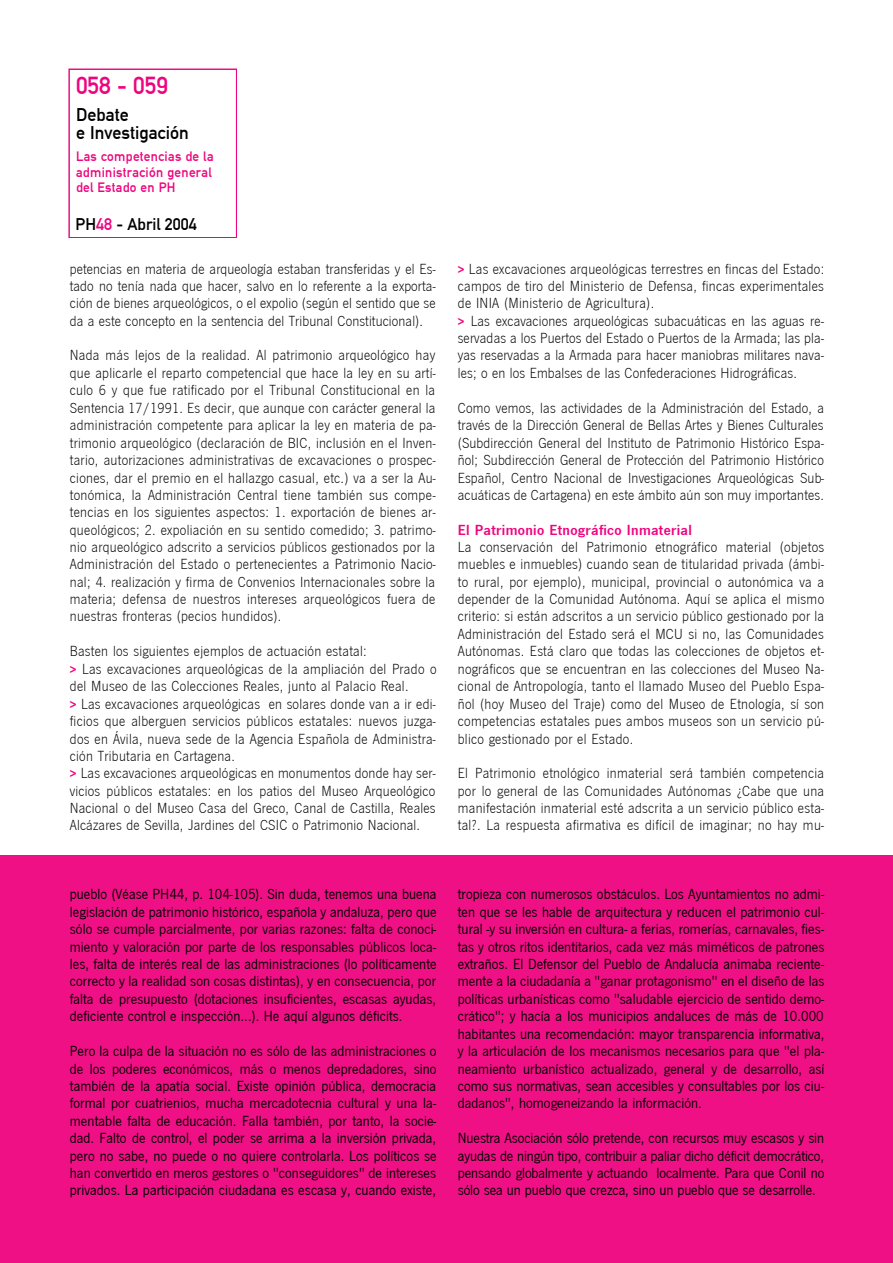
<style>
.page{position:relative;width:893px;height:1263px;background:#fff}
.page>*{position:absolute;margin:0;border:0;box-sizing:border-box;transform-origin:0 0}
.t1{font:24.15px "DIN Mittelschrift";letter-spacing:-.005em;color:#ef047f}
.t2{font:18px/18px "DIN Mittelschrift";color:#000}
.t3{font:16.5px "DIN Mittelschrift";color:#000}
.t4{font:15.15px/17.4px "News Got T Lig";letter-spacing:.015em;color:#000;text-align:justify}
.t5{font:15.15px/17.4px "News Got T";letter-spacing:.005em;color:#000;text-align:justify}
.t6{font:700 15.15px "News Got T Dem";letter-spacing:.025em;color:#ef047f}
.t7{font:13.35px/15.1px "DIN Mittelschrift";letter-spacing:.02em;color:#ef047f}
.s1{color:#ef047f}
.s2{font-family:"News Got T Dem";font-weight:700;font-size:13.35px;color:#ef047f}
</style>
<div class="page">
<div style="left:0;top:855px;width:892px;height:408px;background:#f01085"></div>
<svg style="left:68px;top:69px;width:169px;height:169px"></svg>
<h1 class="t1" style="left:76px;top:72px;width:93px">058 - 059</h1>
<p class="t2" style="left:76px;top:106px;width:114px">Debate<br>e Investigación</p>
<p class="t7" style="left:76px;top:149px;width:139px">Las competencias de la administración general del Estado en PH</p>
<p class="t3" style="left:76px;top:215px;width:122px">PH<span class="s1">48</span> - Abril 2004</p>
<p class="t4" style="left:70px;top:260px;width:367px">petencias en materia de arqueología estaban transferidas y el Es&shy;tado no tenía nada que hacer, salvo en lo referente a la exporta&shy;ción de bienes arqueológicos, o el expolio (según el sentido que se da a este concepto en la sentencia del Tribunal Constitucional).</p>
<p class="t4" style="left:70px;top:346px;width:367px">Nada más lejos de la realidad. Al patrimonio arqueológico hay que aplicarle el reparto competencial que hace la ley en su artí&shy;culo 6 y que fue ratificado por el Tribunal Constitucional en la Sentencia 17/1991. Es decir, que aunque con carácter general la administración competente para aplicar la ley en materia de pa&shy;trimonio arqueológico (declaración de BIC, inclusión en el Inven&shy;tario, autorizaciones administrativas de excavaciones o prospec&shy;ciones, dar el premio en el hallazgo casual, etc.) va a ser la Au&shy;tonómica, la Administración Central tiene también sus compe&shy;tencias en los siguientes aspectos: 1. exportación de bienes ar&shy;queológicos; 2. expoliación en su sentido comedido; 3. patrimo&shy;nio arqueológico adscrito a servicios públicos gestionados por la Administración del Estado o pertenecientes a Patrimonio Nacio&shy;nal; 4. realización y firma de Convenios Internacionales sobre la materia; defensa de nuestros intereses arqueológicos fuera de nuestras fronteras (pecios hundidos).</p>
<p class="t4" style="left:70px;top:642px;width:368px;text-align:left">Basten los siguientes ejemplos de actuación estatal:<br><span class="s2">&gt;</span> Las excavaciones arqueológicas de la ampliación del Prado o del Museo de las Colecciones Reales, junto al Palacio Real.<br><span class="s2">&gt;</span> Las excavaciones arqueológicas en solares donde van a ir edi&shy;ficios que alberguen servicios públicos estatales: nuevos juzga&shy;dos en Ávila, nueva sede de la Agencia Española de Administra&shy;ción Tributaria en Cartagena.<br><span class="s2">&gt;</span> Las excavaciones arqueológicas en monumentos donde hay ser&shy;vicios públicos estatales: en los patios del Museo Arqueológico Nacional o del Museo Casa del Greco, Canal de Castilla, Reales Alcázares de Sevilla, Jardines del CSIC o Patrimonio Nacional.</p>
<p class="t4" style="left:458px;top:260px;width:368px;text-align:left"><span class="s2">&gt;</span> Las excavaciones arqueológicas terrestres en fincas del Estado: campos de tiro del Ministerio de Defensa, fincas experimentales de INIA (Ministerio de Agricultura).<br><span class="s2">&gt;</span> Las excavaciones arqueológicas subacuáticas en las aguas re&shy;servadas a los Puertos del Estado o Puertos de la Armada; las pla&shy;yas reservadas a la Armada para hacer maniobras militares nava&shy;les; o en los Embalses de las Confederaciones Hidrográficas.</p>
<p class="t4" style="left:458px;top:399px;width:368px">Como vemos, las actividades de la Administración del Estado, a través de la Dirección General de Bellas Artes y Bienes Culturales (Subdirección General del Instituto de Patrimonio Histórico Espa&shy;ñol; Subdirección General de Protección del Patrimonio Histórico Español, Centro Nacional de Investigaciones Arqueológicas Sub&shy;acuáticas de Cartagena) en este ámbito aún son muy importantes.</p>
<p class="t6" style="left:458px;top:521px;width:236px">El Patrimonio Etnográfico Inmaterial</p>
<p class="t4" style="left:458px;top:538px;width:368px">La conservación del Patrimonio etnográfico material (objetos muebles e inmuebles) cuando sean de titularidad privada (ámbi&shy;to rural, por ejemplo), municipal, provincial o autonómica va a depender de la Comunidad Autónoma. Aquí se aplica el mismo criterio: si están adscritos a un servicio público gestionado por la Administración del Estado será el MCU si no, las Comunidades Autónomas. Está claro que todas las colecciones de objetos et&shy;nográficos que se encuentran en las colecciones del Museo Na&shy;cional de Antropología, tanto el llamado Museo del Pueblo Espa&shy;ñol (hoy Museo del Traje) como del Museo de Etnología, sí son competencias estatales pues ambos museos son un servicio pú&shy;blico gestionado por el Estado.</p>
<p class="t4" style="left:458px;top:764px;width:368px">El Patrimonio etnológico inmaterial será también competencia por lo general de las Comunidades Autónomas ¿Cabe que una manifestación inmaterial esté adscrita a un servicio público esta&shy;tal?. La respuesta afirmativa es difícil de imaginar; no hay mu-</p>
<p class="t5" style="left:70px;top:885px;width:368px">pueblo (Véase PH44, p. 104-105). Sin duda, tenemos una buena legislación de patrimonio histórico, española y andaluza, pero que sólo se cumple parcialmente, por varias razones: falta de conoci&shy;miento y valoración por parte de los responsables públicos loca&shy;les, falta de interés real de las administraciones (lo políticamente correcto y la realidad son cosas distintas), y en consecuencia, por falta de presupuesto (dotaciones insuficientes, escasas ayudas, deficiente control e inspección...). He aquí algunos déficits.</p>
<p class="t5" style="left:70px;top:1042px;width:368px">Pero la culpa de la situación no es sólo de las administraciones o de los poderes económicos, más o menos depredadores, sino también de la apatía social. Existe opinión pública, democracia formal por cuatrienios, mucha mercadotecnia cultural y una la&shy;mentable falta de educación. Falla también, por tanto, la socie&shy;dad. Falto de control, el poder se arrima a la inversión privada, pero no sabe, no puede o no quiere controlarla. Los políticos se han convertido en meros gestores o "conseguidores" de intereses privados. La participación ciudadana es escasa y, cuando existe,</p>
<p class="t5" style="left:458px;top:885px;width:368px">tropieza con numerosos obstáculos. Los Ayuntamientos no admi&shy;ten que se les hable de arquitectura y reducen el patrimonio cul&shy;tural -y su inversión en cultura- a ferias, romerías, carnavales, fies&shy;tas y otros ritos identitarios, cada vez más miméticos de patrones extraños. El Defensor del Pueblo de Andalucía animaba reciente&shy;mente a la ciudadanía a "ganar protagonismo" en el diseño de las políticas urbanísticas como "saludable ejercicio de sentido demo&shy;crático"; y hacía a los municipios andaluces de más de 10.000 habitantes una recomendación: mayor transparencia informativa, y la articulación de los mecanismos necesarios para que "el pla&shy;neamiento urbanístico actualizado, general y de desarrollo, así como sus normativas, sean accesibles y consultables por los ciu&shy;dadanos", homogeneizando la información.</p>
<p class="t5" style="left:458px;top:1129px;width:368px">Nuestra Asociación sólo pretende, con recursos muy escasos y sin ayudas de ningún tipo, contribuir a paliar dicho déficit democrático, pensando globalmente y actuando localmente. Para que Conil no sólo sea un pueblo que crezca, sino un pueblo que se desarrolle.</p>
</div>
